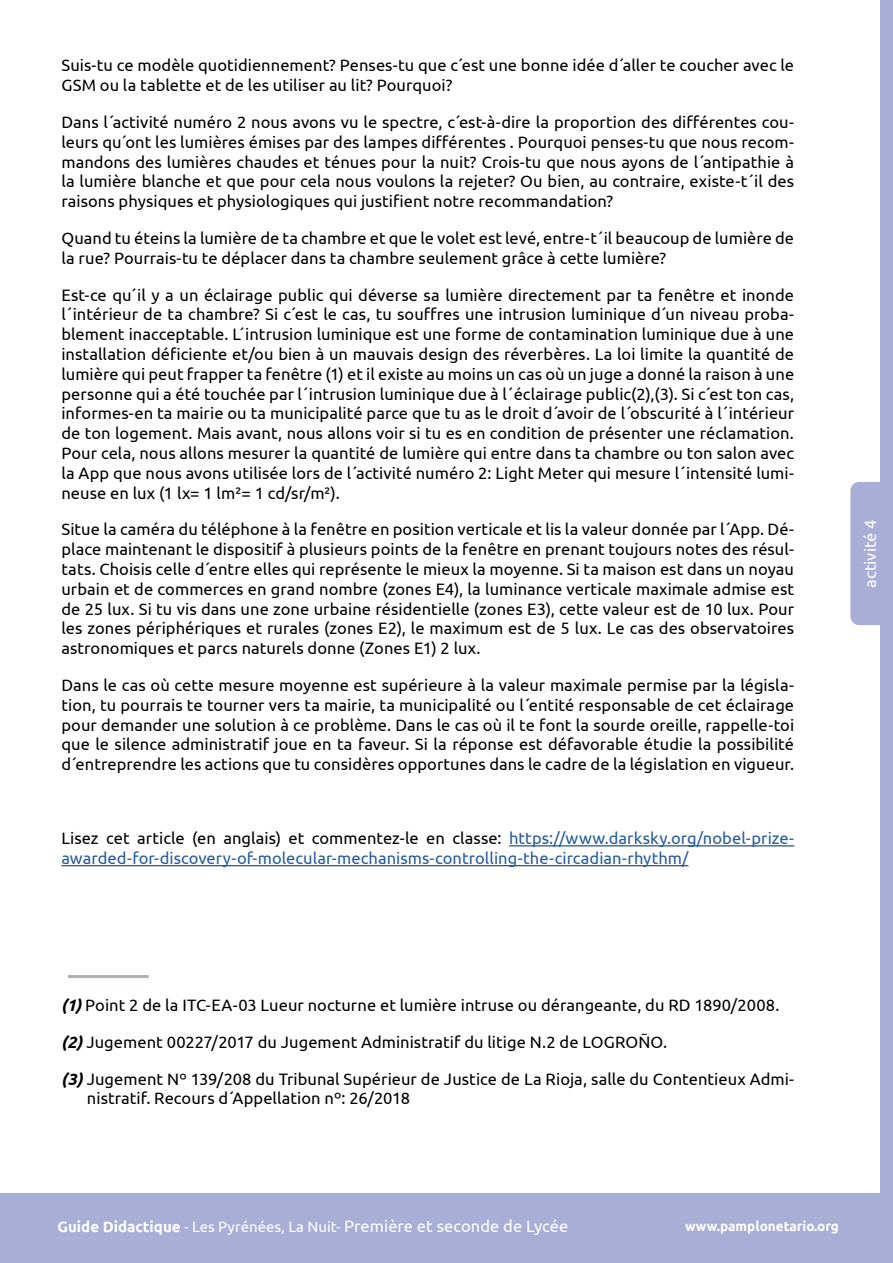
<style>
.page{position:relative;width:893px;height:1263px;background:#fff}
.page>*{position:absolute;margin:0;border:0;box-sizing:border-box;transform-origin:0 0}
.t1{font:16.5px/19.8px "Ubuntu";letter-spacing:.005em;color:#000;text-align:justify}
.t2{font:16.5px/19.8px "Ubuntu";letter-spacing:.005em;color:#275b9b}
.t3{font:16.5px "Ubuntu";color:#fff}
.t4{font:700 13.5px "Ubuntu";color:#fff}
.s1{color:#000}
.s2{font-weight:700;font-style:italic}
.s3{font-weight:700;font-size:15px}
.s4{font-size:15px}
</style>
<div class="page">
<div style="left:850px;top:482px;width:30px;height:143px;background:#a9aed6"></div>
<div style="left:880px;top:0;width:13px;height:1263px;background:#a9aed6"></div>
<div style="left:0;top:1194px;width:893px;height:69px;background:#a9aed6"></div>
<hr style="left:509px;top:845px;width:285px;height:1px;background:#275b9b">
<hr style="left:61px;top:865px;width:627px;height:1px;background:#275b9b">
<hr style="left:68px;top:975px;width:81px;height:3px;background:#abb3ab">
<p class="t1" style="left:61px;top:55px;width:734px">Suis-tu ce modèle quotidiennement? Penses-tu que c´est une bonne idée d´aller te coucher avec le<br>GSM ou la tablette et de les utiliser au lit? Pourquoi?</p>
<p class="t1" style="left:61px;top:112px;width:734px">Dans l´activité numéro 2 nous avons vu le spectre, c´est-à-dire la proportion des différentes cou&shy;leurs qu´ont les lumières émises par des lampes différentes . Pourquoi penses-tu que nous recom&shy;mandons des lumières chaudes et ténues pour la nuit? Crois-tu que nous ayons de l´antipathie à la lumière blanche et que pour cela nous voulons la rejeter? Ou bien, au contraire, existe-t´il des raisons physiques et physiologiques qui justifient notre recommandation?</p>
<p class="t1" style="left:61px;top:228px;width:734px">Quand tu éteins la lumière de ta chambre et que le volet est levé, entre-t´il beaucoup de lumière de la rue? Pourrais-tu te déplacer dans ta chambre seulement grâce à cette lumière?</p>
<p class="t1" style="left:61px;top:284px;width:734px">Est-ce qu´il y a un éclairage public qui déverse sa lumière directement par ta fenêtre et inonde l´intérieur de ta chambre? Si c´est le cas, tu souffres une intrusion luminique d´un niveau proba&shy;blement inacceptable. L´intrusion luminique est une forme de contamination luminique due à une installation déficiente et/ou bien à un mauvais design des réverbères. La loi limite la quantité de lumière qui peut frapper ta fenêtre (1) et il existe au moins un cas où un juge a donné la raison à une personne qui a été touchée par l´intrusion luminique due à l´éclairage public(2),(3). Si c´est ton cas, informes-en ta mairie ou ta municipalité parce que tu as le droit d´avoir de l´obscurité à l´intérieur de ton logement. Mais avant, nous allons voir si tu es en condition de présenter une réclamation.<br>Pour cela, nous allons mesurer la quantité de lumière qui entre dans ta chambre ou ton salon avec la App que nous avons utilisée lors de l´activité numéro 2: Light Meter qui mesure l´intensité lumi&shy;neuse en lux (1 lx= 1 lm²= 1 cd/sr/m²).</p>
<p class="t1" style="left:61px;top:519px;width:734px">Situe la caméra du téléphone à la fenêtre en position verticale et lis la valeur donnée par l´App. Dé&shy;place maintenant le dispositif à plusieurs points de la fenêtre en prenant toujours notes des résul&shy;tats. Choisis celle d´entre elles qui représente le mieux la moyenne. Si ta maison est dans un noyau urbain et de commerces en grand nombre (zones E4), la luminance verticale maximale admise est de 25 lux. Si tu vis dans une zone urbaine résidentielle (zones E3), cette valeur est de 10 lux. Pour les zones périphériques et rurales (zones E2), le maximum est de 5 lux. Le cas des observatoires astronomiques et parcs naturels donne (Zones E1) 2 lux.</p>
<p class="t1" style="left:61px;top:675px;width:734px">Dans le cas où cette mesure moyenne est supérieure à la valeur maximale permise par la législa&shy;tion, tu pourrais te tourner vers ta mairie, ta municipalité ou l´entité responsable de cet éclairage pour demander une solution à ce problème. Dans le cas où il te font la sourde oreille, rappelle-toi que le silence administratif joue en ta faveur. Si la réponse est défavorable étudie la possibilité d´entreprendre les actions que tu considères opportunes dans le cadre de la législation en vigueur.</p>
<p class="t2" style="left:61px;top:827px;width:734px"><span class="s1">Lisez cet article (en anglais) et commentez-le en classe:</span> https://www.darksky.org/nobel-prize&shy;awarded-for-discovery-of-molecular-mechanisms-controlling-the-circadian-rhythm/</p>
<p class="t3" style="left:860px;top:588px;width:70px;rotate:-90deg">activité 4</p>
<p class="t1" style="left:61px;top:995px;width:720px"><span class="s2">(1)</span> Point 2 de la ITC-EA-03 Lueur nocturne et lumière intruse ou dérangeante, du RD 1890/2008.</p>
<p class="t1" style="left:61px;top:1031px;width:607px"><span class="s2">(2)</span> Jugement 00227/2017 du Jugement Administratif du litige N.2 de LOGROÑO.</p>
<p class="t1" style="left:87px;top:1068px;width:709px;text-indent:-26px"><span class="s2">(3)</span> Jugement Nº 139/208 du Tribunal Supérieur de Justice de La Rioja, salle du Contentieux Admi&shy;nistratif. Recours d´Appellation nº: 26/2018</p>
<p class="t3" style="left:58px;top:1216px;width:512px"><span class="s3">Guide Didactique</span> <span class="s4">- Les Pyrénées, La Nuit-</span> Première et seconde de Lycée</p>
<p class="t4" style="left:685px;top:1218px;width:155px">www.pamplonetario.org</p>
</div>
